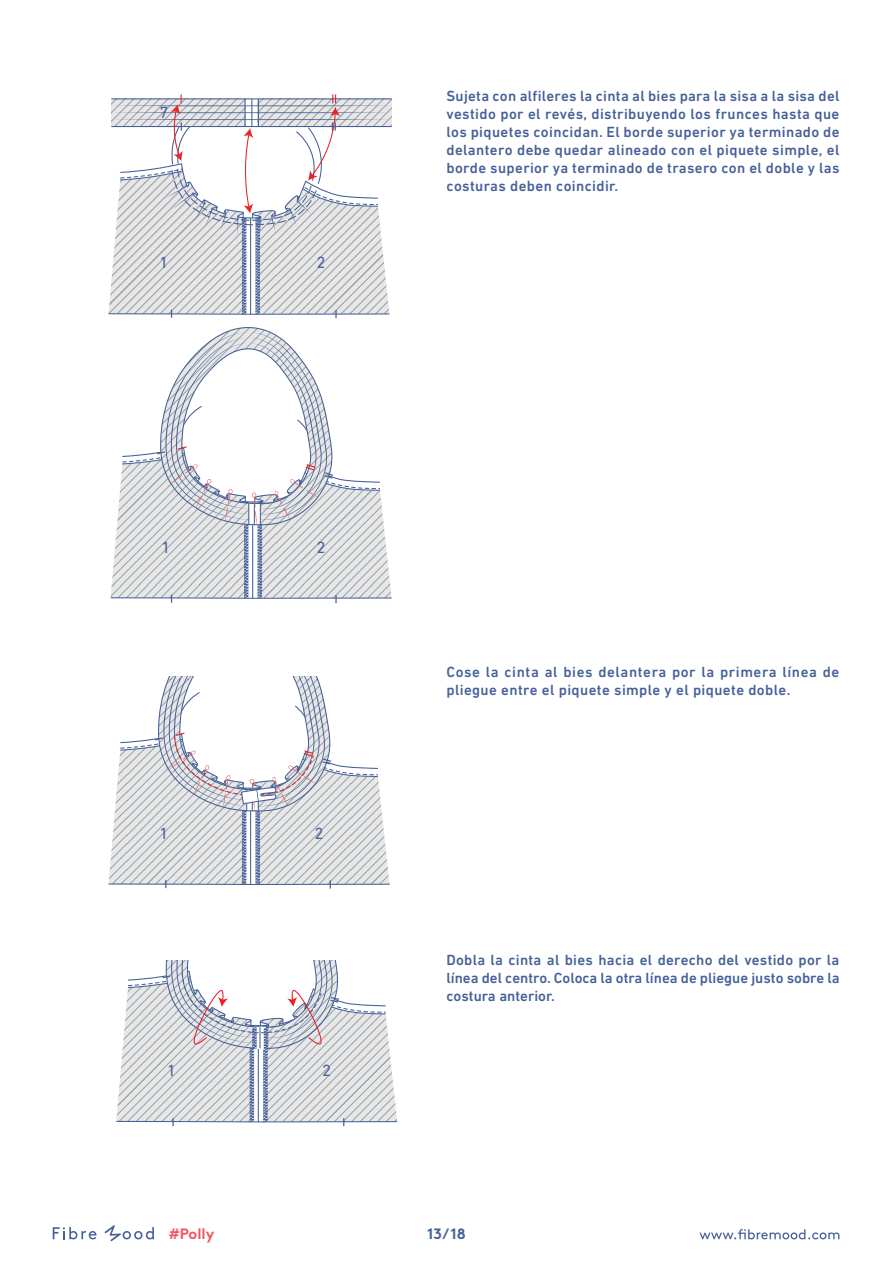
<style>
.page{position:relative;width:893px;height:1263px;background:#fff}
.page>*{position:absolute;margin:0;border:0;box-sizing:border-box;transform-origin:0 0}
.t1{font:16.5px "DIN Next LT Pro";color:#466099}
.t2{font:500 15px/18px "DIN Next LT Pro";letter-spacing:.025em;color:#456099;text-align:justify}
.t3{font:700 15px "Brown";color:#f0565d}
.t4{font:700 15px "Brown";color:#456099}
</style>
<div class="page">
<svg style="left:699px;top:1229px;width:140px;height:10px"></svg>
<svg style="left:53px;top:1227px;width:44px;height:12px"></svg>
<svg style="left:104px;top:1225px;width:50px;height:16px"></svg>
<svg style="left:108px;top:94px;width:284px;height:224px"></svg>
<svg style="left:110px;top:327px;width:282px;height:276px"></svg>
<svg style="left:108px;top:677px;width:282px;height:211px"></svg>
<svg style="left:116px;top:960px;width:282px;height:166px"></svg>
<p class="t1" style="left:160px;top:103px;width:11px">7</p>
<p class="t1" style="left:160px;top:253px;width:11px">1</p>
<p class="t1" style="left:317px;top:253px;width:11px">2</p>
<p class="t1" style="left:162px;top:537px;width:11px">1</p>
<p class="t1" style="left:317px;top:537px;width:11px">2</p>
<p class="t1" style="left:160px;top:824px;width:11px">1</p>
<p class="t1" style="left:314px;top:824px;width:11px">2</p>
<p class="t1" style="left:167px;top:1061px;width:11px">1</p>
<p class="t1" style="left:322px;top:1061px;width:11px">2</p>
<p class="t2" style="left:446px;top:87px;width:394px">Sujeta con alfileres la cinta al bies para la sisa a la sisa del vestido por el revés, distribuyendo los frunces hasta que los piquetes coincidan. El borde superior ya terminado de delantero debe quedar alineado con el piquete simple, el borde superior ya terminado de trasero con el doble y las costuras deben coincidir.</p>
<p class="t2" style="left:446px;top:663px;width:394px">Cose la cinta al bies delantera por la primera línea de pliegue entre el piquete simple y el piquete doble.</p>
<p class="t2" style="left:446px;top:951px;width:395px">Dobla la cinta al bies hacia el derecho del vestido por la línea del centro. Coloca la otra línea de pliegue justo sobre la costura anterior.</p>
<p class="t3" style="left:169px;top:1222px;width:47px">#Polly</p>
<p class="t4" style="left:427px;top:1221px;width:40px">13/18</p>
</div>
